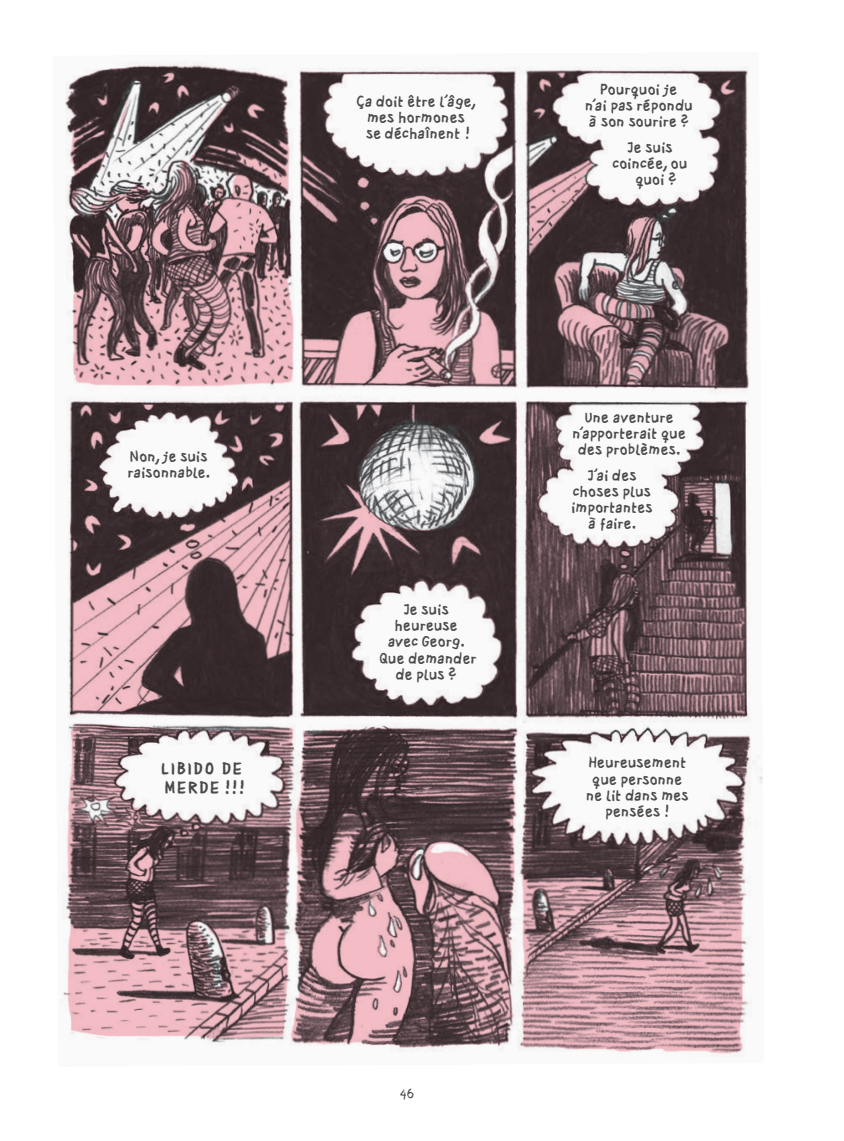
<style>
.page{position:relative;width:844px;height:1141px;background:#fff}
.page>*{position:absolute;margin:0;border:0;box-sizing:border-box;transform-origin:0 0}
.Alors_que_minus{font:14.53px/19.2px "lustcapbolder";letter-spacing:.115em;color:#4b4c4d}
.Alors_que_minus-2{font:12.78px/16.1px "lustcapbold";color:#4b4c4d;text-align:center}
.t1{font:12.25px "Lusttype 01 regular";color:#4b4c4d}
</style>
<div class="page">
<img style="left:61px;top:62px;width:702px;height:995px">
<p class="Alors_que_minus-2" style="left:128px;top:448px;width:84px;text-align:left">Non, je suis raisonnable.</p>
<p class="Alors_que_minus-2" style="left:356px;top:94px;width:121px">Ça doit être l’âge, mes hormones</p>
<p class="Alors_que_minus-2" style="left:366px;top:126px;width:105px">se déchaînent !</p>
<p class="Alors_que_minus-2" style="left:403px;top:602px;width:47px">Je suis</p>
<p class="Alors_que_minus-2" style="left:394px;top:618px;width:65px">heureuse</p>
<p class="Alors_que_minus-2" style="left:387px;top:634px;width:78px">avec Georg.</p>
<p class="Alors_que_minus-2" style="left:379px;top:650px;width:98px">Que demander</p>
<p class="Alors_que_minus-2" style="left:395px;top:666px;width:62px">de plus ?</p>
<p class="Alors_que_minus-2" style="left:600px;top:81px;width:78px">Pourquoi je</p>
<p class="Alors_que_minus-2" style="left:585px;top:97px;width:109px">n’ai pas répondu</p>
<p class="Alors_que_minus-2" style="left:588px;top:113px;width:102px">à son sourire ?</p>
<p class="Alors_que_minus-2" style="left:627px;top:140px;width:47px">Je suis</p>
<p class="Alors_que_minus-2" style="left:612px;top:156px;width:76px">coincée, ou</p>
<p class="Alors_que_minus-2" style="left:635px;top:172px;width:43px">quoi ?</p>
<p class="Alors_que_minus-2" style="left:572px;top:410px;width:115px">Une aventure n’apporterait que des problèmes.</p>
<p class="Alors_que_minus-2" style="left:587px;top:467px;width:51px">J’ai des</p>
<p class="Alors_que_minus-2" style="left:571px;top:483px;width:83px;text-align:left">choses plus importantes</p>
<p class="Alors_que_minus-2" style="left:588px;top:516px;width:50px">à faire.</p>
<p class="Alors_que_minus" style="left:161px;top:759px;width:85px">LIBIDO DE<br>MERDE !!!</p>
<p class="Alors_que_minus-2" style="left:588px;top:755px;width:100px">Heureusement</p>
<p class="Alors_que_minus-2" style="left:592px;top:771px;width:92px">que personne</p>
<p class="Alors_que_minus-2" style="left:586px;top:787px;width:104px">ne lit dans mes pensées !</p>
<p class="t1" style="left:400px;top:1087px;width:16px">46</p>
</div>
